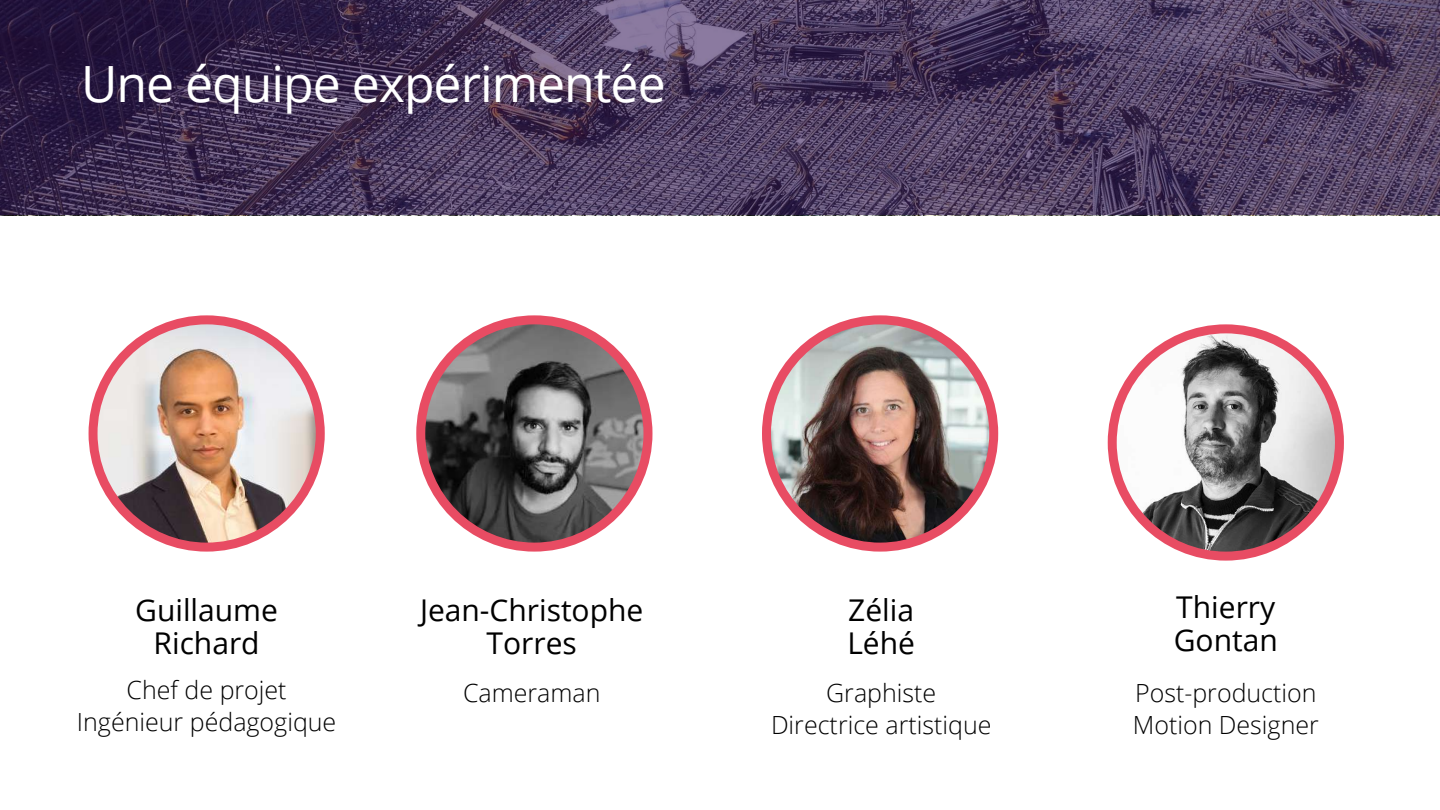
<style>
.page{position:relative;width:1440px;height:810px;background:#fff}
.page>*{position:absolute;margin:0;border:0;box-sizing:border-box;transform-origin:0 0}
.t1{font:50px "Open Sans";letter-spacing:-.02em;color:#fff}
.t2{font:30px/33px "Open Sans";color:#000;text-align:center}
.t3{font:300 25px/32.2px "Open Sans";color:#000;text-align:center}
</style>
<div class="page">
<div style="left:416px;top:315px;width:236px;height:237px;background:#e84c63;border-radius:50%"></div>
<img style="left:425px;top:324px;width:219px;height:218px;border-radius:50%">
<div style="left:762px;top:315px;width:236px;height:237px;background:#e84c63;border-radius:50%"></div>
<img style="left:771px;top:324px;width:218px;height:219px;border-radius:50%">
<div style="left:1108px;top:324px;width:236px;height:237px;background:#e84c63;border-radius:50%"></div>
<img style="left:1117px;top:333px;width:218px;height:219px;border-radius:50%">
<div style="left:89px;top:315px;width:236px;height:237px;background:#e84c63;border-radius:50%"></div>
<img style="left:98px;top:324px;width:218px;height:219px;border-radius:50%">
<svg style="left:0;top:0;width:1440px;height:214px;background:#49395c"></svg>
<h1 class="t1" style="left:81px;top:49px;width:586px">Une équipe expérimentée</h1>
<p class="t2" style="left:135px;top:593px;width:144px">Guillaume<br>Richard</p>
<p class="t3" style="left:77px;top:673px;width:261px">Chef de projet<br>Ingénieur pédagogique</p>
<p class="t2" style="left:420px;top:593px;width:225px">Jean-Christophe<br>Torres</p>
<p class="t2" style="left:1174px;top:590px;width:106px;text-align:left">Thierry<br>Gontan</p>
<p class="t2" style="left:847px;top:593px;width:69px;text-align:left">Zélia<br>Léhé</p>
<p class="t3" style="left:463px;top:676px;width:139px">Cameraman</p>
<p class="t3" style="left:771px;top:676px;width:222px">Graphiste<br>Directrice artistique</p>
<p class="t3" style="left:1133px;top:676px;width:188px;text-align:left">Post-production<br>Motion Designer</p>
</div>
